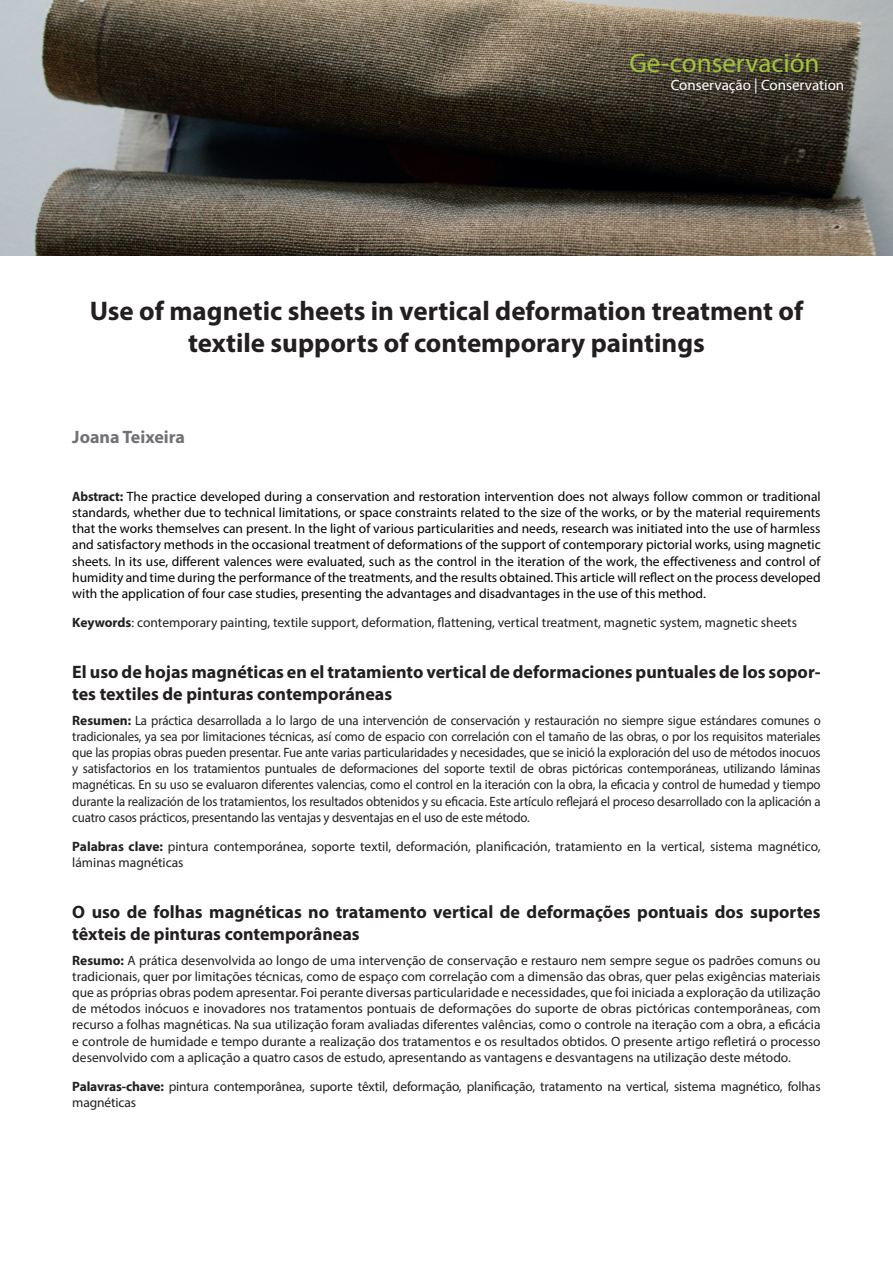
<style>
.page{position:relative;width:893px;height:1263px;background:#fff}
.page>*{position:absolute;margin:0;border:0;box-sizing:border-box;transform-origin:0 0}
.t1{font:700 27px/32.4px "Myriad Pro";color:#231f20;text-align:center}
.t2{font:27px "Myriad Pro";color:#a1c43a}
.t3{font:700 18px/21.6px "Myriad Pro";color:#231f20}
.t4{font:700 18px "Myriad Pro";color:#717275}
.t5{font:15px "Myriad Pro";color:#fff}
.t6{font:13.5px/16.2px "Myriad Pro";color:#231f20}
.t7{font:13.5px/16.2px "Myriad Pro";color:#231f20;text-align:justify;scale:.95 1}
.t8{font:13.5px/16.2px "Myriad Pro";color:#000;text-align:justify}
.s1{font-weight:700;color:#231f20}
.s2{font-weight:700}
</style>
<div class="page">
<img style="left:0;top:0;width:893px;height:255px">
<h1 class="t2" style="left:629px;top:46px;width:192px">Ge-conservación</h1>
<p class="t5" style="left:671px;top:76px;width:175px">Conservação | Conservation</p>
<h1 class="t1" style="left:90px;top:294px;width:715px">Use of magnetic sheets in vertical deformation treatment of textile supports of contemporary paintings</h1>
<h2 class="t4" style="left:72px;top:425px;width:114px">Joana Teixeira</h2>
<p class="t8" style="left:72px;top:488px;width:750px"><span class="s1">Abstract:</span> The practice developed during a conservation and restoration intervention does not always follow common or traditional standards, whether due to technical limitations, or space constraints related to the size of the works, or by the material requirements that the works themselves can present. In the light of various particularities and needs, research was initiated into the use of harmless and satisfactory methods in the occasional treatment of deformations of the support of contemporary pictorial works, using magnetic sheets. In its use, different valences were evaluated, such as the control in the iteration of the work, the effectiveness and control of humidity and time during the performance of the treatments, and the results obtained. This article will reflect on the process developed with the application of four case studies, presenting the advantages and disadvantages in the use of this method.</p>
<p class="t6" style="left:72px;top:614px;width:726px"><span class="s2">Keywords</span>: contemporary painting, textile support, deformation, flattening, vertical treatment, magnetic system, magnetic sheets</p>
<h2 class="t3" style="left:72px;top:661px;width:750px">El uso de hojas magnéticas en el tratamiento vertical de deformaciones puntuales de los sopor&shy;tes textiles de pinturas contemporáneas</h2>
<p class="t7" style="left:72px;top:712px;width:789px"><span class="s2">Resumen:</span> La práctica desarrollada a lo largo de una intervención de conservación y restauración no siempre sigue estándares comunes o tradicionales, ya sea por limitaciones técnicas, así como de espacio con correlación con el tamaño de las obras, o por los requisitos materiales que las propias obras pueden presentar. Fue ante varias particularidades y necesidades, que se inició la exploración del uso de métodos inocuos y satisfactorios en los tratamientos puntuales de deformaciones del soporte textil de obras pictóricas contemporáneas, utilizando láminas magnéticas. En su uso se evaluaron diferentes valencias, como el control en la iteración con la obra, la eficacia y control de humedad y tiempo durante la realización de los tratamientos, los resultados obtenidos y su eficacia. Este artículo reflejará el proceso desarrollado con la aplicación a cuatro casos prácticos, presentando las ventajas y desventajas en el uso de este método.</p>
<p class="t6" style="left:72px;top:838px;width:750px"><span class="s2">Palabras clave:</span> pintura contemporánea, soporte textil, deformación, planificación, tratamiento en la vertical, sistema magnético, láminas magnéticas</p>
<h2 class="t3" style="left:72px;top:901px;width:750px">O uso de folhas magnéticas no tratamento vertical de deformações pontuais dos suportes têxteis de pinturas contemporâneas</h2>
<p class="t6" style="left:72px;top:952px;width:750px;text-align:justify"><span class="s2">Resumo:</span> A prática desenvolvida ao longo de uma intervenção de conservação e restauro nem sempre segue os padrões comuns ou tradicionais, quer por limitações técnicas, como de espaço com correlação com a dimensão das obras, quer pelas exigências materiais que as próprias obras podem apresentar. Foi perante diversas particularidade e necessidades, que foi iniciada a exploração da utilização de métodos inócuos e inovadores nos tratamentos pontuais de deformações do suporte de obras pictóricas contemporâneas, com recurso a folhas magnéticas. Na sua utilização foram avaliadas diferentes valências, como o controle na iteração com a obra, a eficácia e controle de humidade e tempo durante a realização dos tratamentos e os resultados obtidos. O presente artigo refletirá o processo desenvolvido com a aplicação a quatro casos de estudo, apresentando as vantagens e desvantagens na utilização deste método.</p>
<p class="t6" style="left:72px;top:1078px;width:750px"><span class="s2">Palavras-chave:</span> pintura contemporânea, suporte têxtil, deformação, planificação, tratamento na vertical, sistema magnético, folhas magnéticas</p>
</div>
